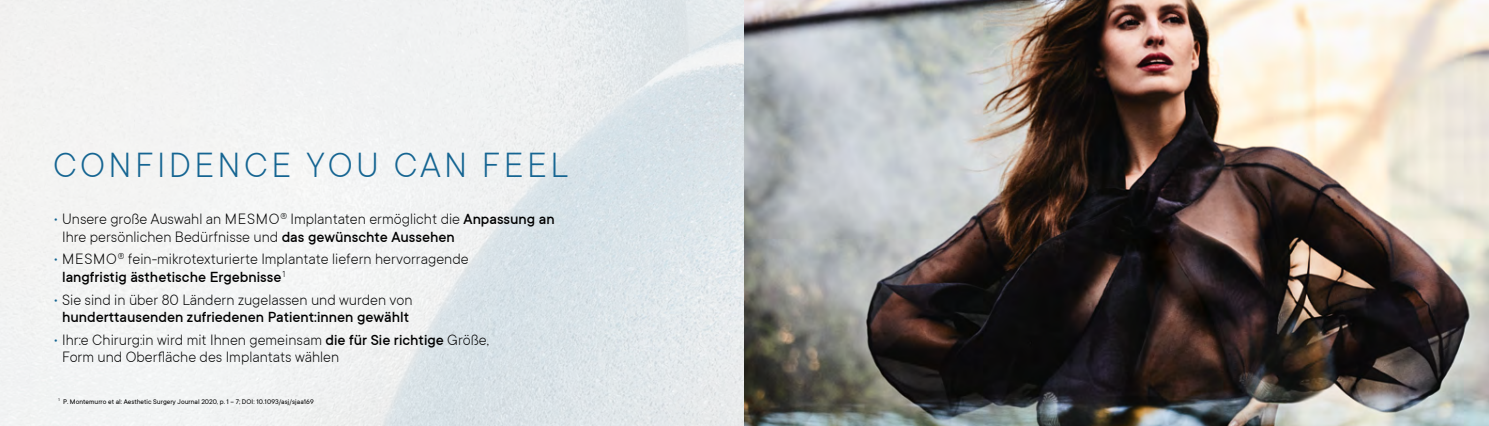
<style>
.page{position:relative;width:1489px;height:426px;background:#fff}
.page>*{position:absolute;margin:0;border:0;box-sizing:border-box;transform-origin:0 0}
.t1{font:300 37.88px "TT Commons";letter-spacing:.09em;color:#156592}
.t2{font:300 16.25px/17.5px "TT Commons";color:#000}
.t3{font:500 16.25px/17.5px "TT Commons";color:#000;text-align:center}
.t4{font:7.5px "TT Commons";color:#000}
.s1{color:#156592}
.s2{font-weight:500}
.s3{font-weight:300;color:#156592}
.s4{font-weight:300}
</style>
<div class="page">
<img style="left:0;top:0;width:1488px;height:425px">
<p class="t1" style="left:53px;top:145px;width:516px">CONFIDENCE YOU CAN FEEL</p>
<p class="t2" style="left:62px;top:210px;width:494px;text-indent:-9px"><span class="s1">•</span> Unsere große Auswahl an MESMO<sup>®</sup> Implantaten ermöglicht die <span class="s2">Anpassung an<br></span>Ihre persönlichen Bedürfnisse und <span class="s2">das gewünschte Aussehen</span></p>
<p class="t2" style="left:62px;top:250px;width:408px;text-indent:-9px"><span class="s1">•</span> MESMO<sup>®</sup> fein-mikrotexturierte Implantate liefern hervorragende <span class="s2">langfristig ästhetische Ergebnisse</span><sup>1</sup></p>
<p class="t3" style="left:53px;top:290px;width:361px"><span class="s3">•</span> <span class="s4">Sie sind in über 80 Ländern zugelassen und wurden von </span>hunderttausenden zufriedenen Patient:innen gewählt</p>
<p class="t2" style="left:62px;top:330px;width:428px;text-indent:-9px"><span class="s1">•</span> Ihr:e Chirurg:in wird mit Ihnen gemeinsam <span class="s2">die für Sie richtige</span> Größe,<br>Form und Oberfläche des Implantats wählen</p>
<p class="t4" style="left:58px;top:397px;width:257px"><sup>1</sup> P. Montemurro et al: Aesthetic Surgery Journal 2020, p. 1 – 7; DOI: 10.1093/asj/sjaa169</p>
</div>
